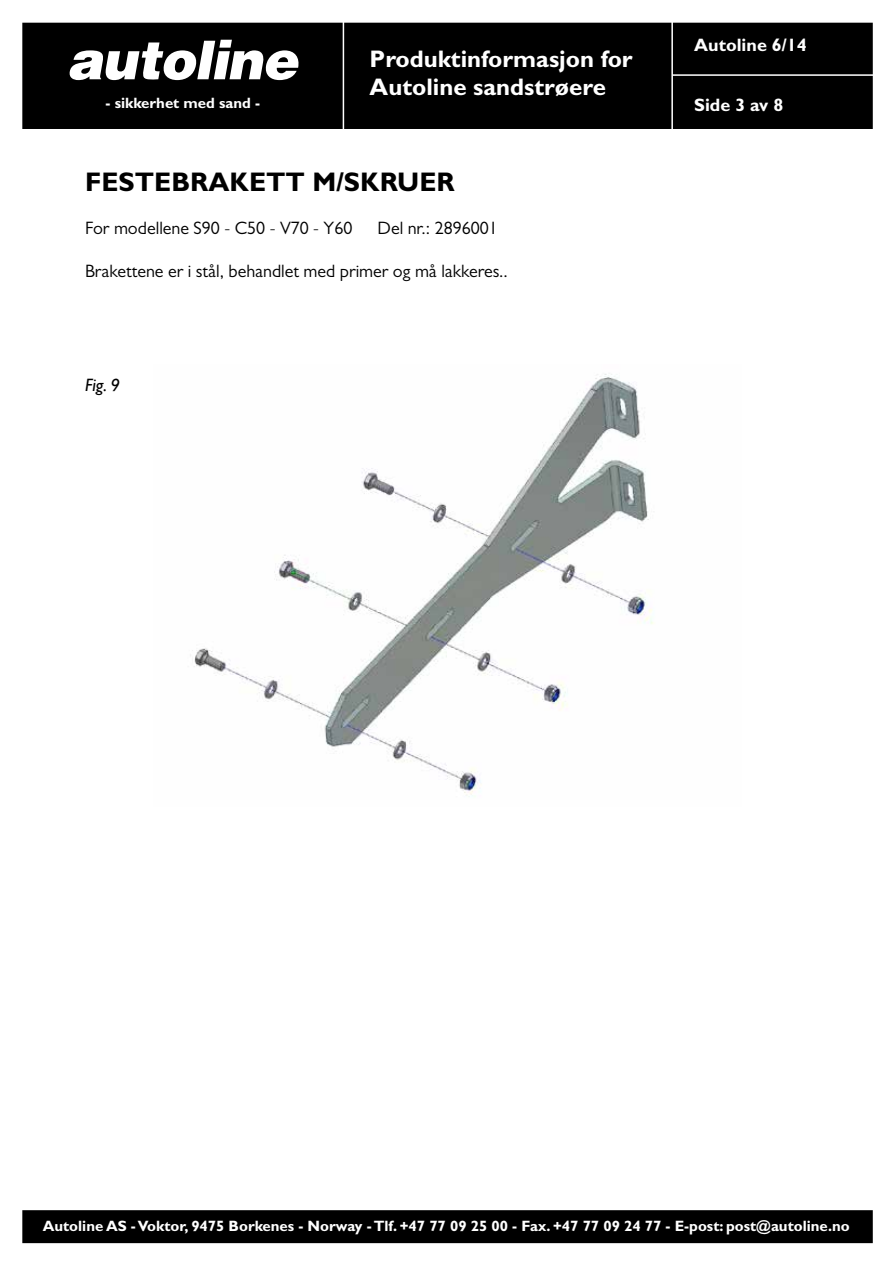
<style>
.page{position:relative;width:893px;height:1263px;background:#fff}
.page>*{position:absolute;margin:0;border:0;box-sizing:border-box;transform-origin:0 0}
.t1{font:700 27px "Gill Sans";color:#000}
.t2{font:700 24px/28.8px "Gill Sans";color:#fff}
.t3{font:18px "Gill Sans";color:#000}
.t4{font:700 18px "Gill Sans";color:#fff}
.t5{font:italic 18px "Gill Sans";color:#000}
.t6{font:700 15px "Gill Sans";color:#fff}
</style>
<div class="page">
<div style="left:23px;top:1211px;width:849px;height:31px;background:#000"></div>
<div style="left:22px;top:1210px;width:851px;height:33px;border:2px solid #000"></div>
<div style="left:23px;top:23px;width:849px;height:105px;background:#000"></div>
<div style="left:22px;top:23px;width:851px;height:106px;border:2px solid #000"></div>
<svg style="left:69px;top:40px;width:230px;height:40px"></svg>
<hr style="left:343px;top:21px;width:1px;height:133px;background:#fff">
<hr style="left:671px;top:21px;width:2px;height:133px;background:#fff">
<hr style="left:672px;top:74px;width:207px;height:2px;background:#fff">
<img style="left:190px;top:374px;width:464px;height:423px">
<p class="t6" style="left:106px;top:94px;width:156px">- sikkerhet med sand -</p>
<h2 class="t2" style="left:370px;top:44px;width:265px">Produktinformasjon for<br>Autoline sandstrøere</h2>
<h1 class="t1" style="left:85px;top:166px;width:371px">FESTEBRAKETT M/SKRUER</h1>
<p class="t3" style="left:85px;top:218px;width:269px">For modellene S90 - C50 - V70 - Y60</p>
<p class="t3" style="left:378px;top:218px;width:122px">Del nr.: 2896001</p>
<p class="t3" style="left:85px;top:261px;width:424px">Brakettene er i stål, behandlet med primer og må lakkeres..</p>
<p class="t5" style="left:85px;top:375px;width:36px">Fig. 9</p>
<p class="t4" style="left:694px;top:35px;width:114px">Autoline 6/14</p>
<p class="t4" style="left:694px;top:94px;width:91px">Side 3 av 8</p>
<p class="t6" style="left:43px;top:1217px;width:809px">Autoline AS - Voktor, 9475 Borkenes - Norway - Tlf. +47 77 09 25 00 - Fax. +47 77 09 24 77 - E-post: post@autoline.no</p>
</div>
